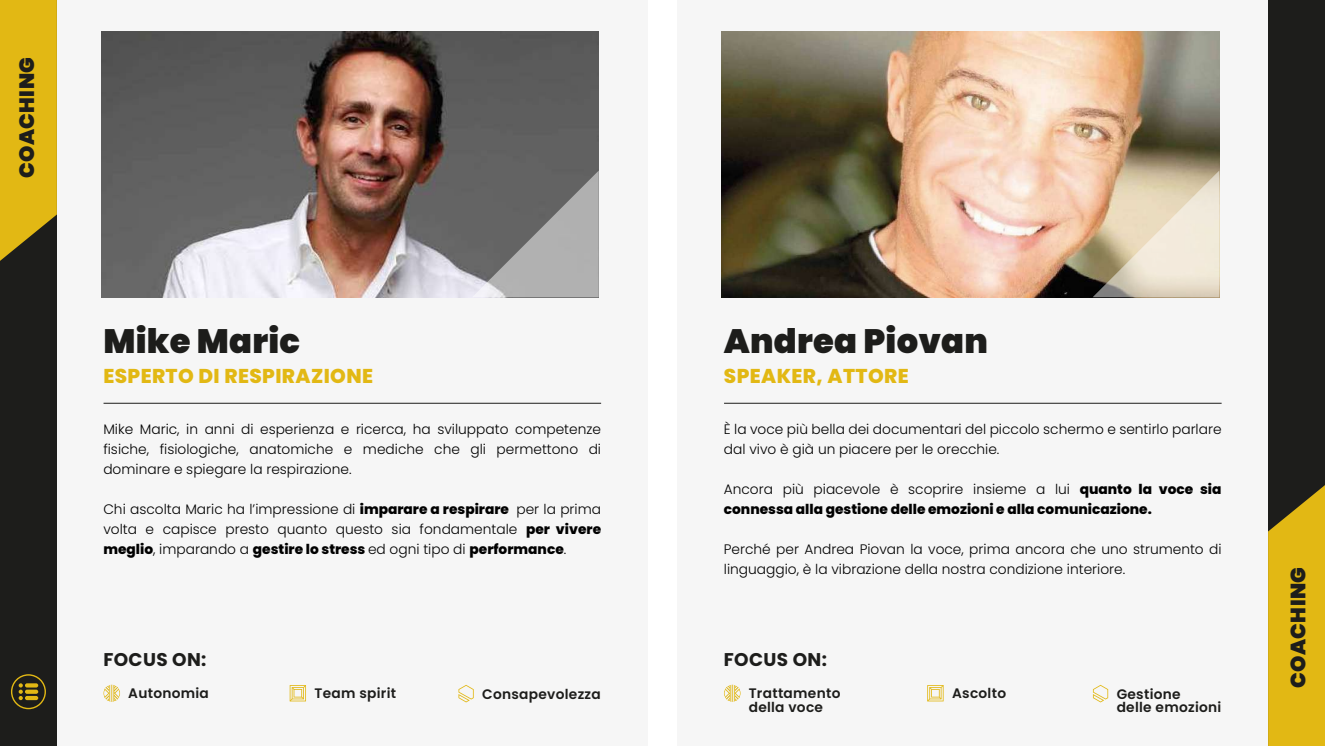
<style>
.page{position:relative;width:1325px;height:746px;background:#fff}
.page>*{position:absolute;margin:0;border:0;box-sizing:border-box;transform-origin:0 0}
.t1{font:900 33.75px "Poppins";letter-spacing:.005em;color:#1d1d1b}
.t2{font:900 20.75px "Poppins";letter-spacing:.02em;color:#1d1d1b}
.t3{font:800 20px "Poppins";letter-spacing:.02em;color:#e2b814}
.t4{font:700 18.38px "Poppins";letter-spacing:.02em;color:#1d1d1b}
.t5{font:300 13.75px/20px "Poppins";color:#010101}
.t6{font:800 13.75px/20px "Poppins";color:#010101}
.t7{font:600 13.75px/13.8px "Poppins";letter-spacing:.02em;color:#1d1d1b}
.t8{font:500 13.75px "Poppins";letter-spacing:.02em;color:#e2b814}
.t9{font:800 13.75px "Poppins";letter-spacing:.02em;color:#e2b814}
.s1{font-weight:800}
.s2{font-weight:300}
</style>
<div class="page">
<div style="left:677px;top:0;width:590px;height:745px;background:#f6f6f6"></div>
<img style="left:721px;top:31px;width:497px;height:266px">
<svg style="left:724px;top:685px;width:16px;height:16px"></svg>
<hr style="left:731px;top:684px;width:3px;height:17px;background:#e2b814">
<svg style="left:927px;top:685px;width:16px;height:16px"></svg>
<svg style="left:1092px;top:684px;width:15px;height:18px"></svg>
<hr style="left:724px;top:403px;width:497px;height:1px;background:#1d1d1b">
<svg style="left:1092px;top:170px;width:126px;height:127px"></svg>
<div style="left:0;top:0;width:57px;height:745px;background:#1d1d1b"></div>
<svg style="left:0;top:0;width:57px;height:261px"></svg>
<div style="left:1267px;top:0;width:57px;height:745px;background:#1d1d1b"></div>
<svg style="left:1267px;top:485px;width:57px;height:260px"></svg>
<div style="left:57px;top:0;width:590px;height:745px;background:#f6f6f6"></div>
<img style="left:101px;top:31px;width:497px;height:266px">
<svg style="left:472px;top:170px;width:126px;height:127px"></svg>
<hr style="left:103px;top:403px;width:498px;height:1px;background:#1d1d1b">
<svg style="left:103px;top:685px;width:17px;height:16px"></svg>
<hr style="left:111px;top:684px;width:3px;height:17px;background:#e2b814">
<svg style="left:289px;top:685px;width:17px;height:16px"></svg>
<svg style="left:458px;top:685px;width:15px;height:17px"></svg>
<svg style="left:11px;top:674px;width:35px;height:35px"></svg>
<svg style="left:25px;top:689px;width:13px;height:4px"></svg>
<div style="left:25px;top:695px;width:13px;height:5px;background:#e2b814;border-radius:2px"></div>
<svg style="left:25px;top:683px;width:13px;height:4px"></svg>
<h2 class="t2" style="left:15px;top:178px;width:122px;rotate:-90deg">COACHING</h2>
<h1 class="t1" style="left:103px;top:321px;width:198px">Mike Maric</h1>
<p class="t9" style="left:103px;top:360px;width:70px">FILOSOFA</p>
<p class="t8" style="left:103px;top:377px;width:323px">Oxford Internet Institute, Alan Turing Institute</p>
<h3 class="t3" style="left:103px;top:364px;width:271px">ESPERTO DI RESPIRAZIONE</h3>
<p class="t5" style="left:103px;top:419px;width:499px;text-align:justify">Mike Maric, in anni di esperienza e ricerca, ha sviluppato competenze fisiche, fisiologiche, anatomiche e mediche che gli permettono di dominare e spiegare la respirazione.</p>
<p class="t5" style="left:103px;top:499px;width:499px;text-align:justify">Chi ascolta Maric ha l’impressione di <span class="s1">imparare a respirare</span> per la prima volta e capisce presto quanto questo sia fondamentale <span class="s1">per vivere meglio</span>, imparando a <span class="s1">gestire lo stress</span> ed ogni tipo di <span class="s1">performance</span>.</p>
<h3 class="t4" style="left:103px;top:648px;width:105px">FOCUS ON:</h3>
<p class="t7" style="left:128px;top:686px;width:82px">Autonomia</p>
<p class="t7" style="left:314px;top:686px;width:83px">Team spirit</p>
<p class="t7" style="left:482px;top:686px;width:120px">Consapevolezza</p>
<h1 class="t1" style="left:723px;top:321px;width:265px">Andrea Piovan</h1>
<h3 class="t3" style="left:723px;top:364px;width:186px">SPEAKER, ATTORE</h3>
<p class="t5" style="left:723px;top:419px;width:499px">È la voce più bella dei documentari del piccolo schermo e sentirlo parlare dal vivo è già un piacere per le orecchie.</p>
<p class="t6" style="left:723px;top:479px;width:499px"><span class="s2">Ancora più piacevole è scoprire insieme a lui</span> quanto la voce sia connessa alla gestione delle emozioni e alla comunicazione.</p>
<p class="t5" style="left:723px;top:539px;width:499px">Perché per Andrea Piovan la voce, prima ancora che uno strumento di linguaggio, è la vibrazione della nostra condizione interiore.</p>
<h3 class="t4" style="left:723px;top:648px;width:105px">FOCUS ON:</h3>
<p class="t7" style="left:748px;top:686px;width:93px">Trattamento della voce</p>
<p class="t7" style="left:951px;top:686px;width:55px">Ascolto</p>
<p class="t7" style="left:1116px;top:686px;width:106px">Gestione<br>delle emozioni</p>
<h2 class="t2" style="left:1285px;top:687px;width:122px;rotate:-90deg">COACHING</h2>
</div>
